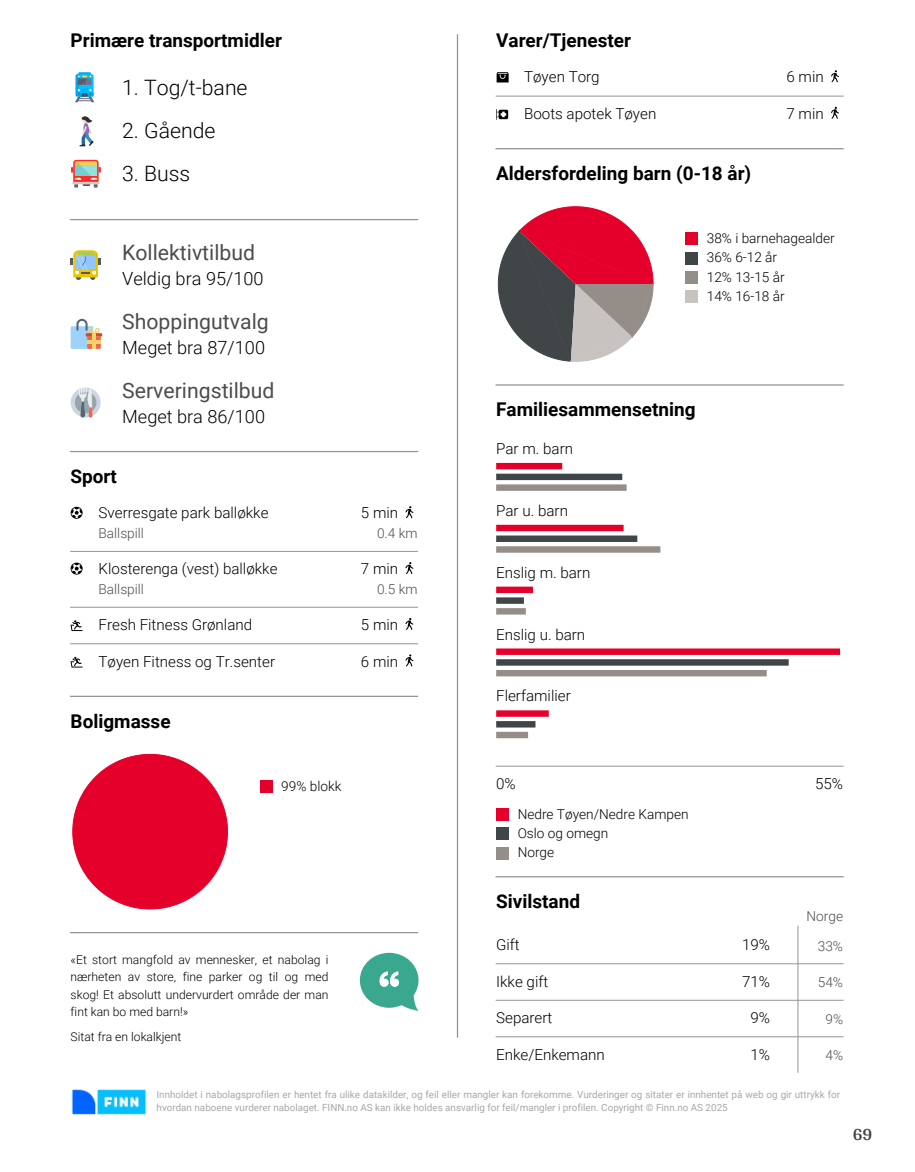
<style>
.page{position:relative;width:915px;height:1172px;background:#fff}
.page>*{position:absolute;margin:0;border:0;box-sizing:border-box;transform-origin:0 0}
.t1{font:21.15px "Roboto";color:#4c4c4c}
.t2{font:300 21.15px "Roboto";color:#000}
.t3{font:700 18.9px "Roboto";color:#000}
.t4{font:300 18.15px "Roboto";color:#000}
.t5{font:700 18px "Arya";color:#414749}
.t6{font:300 15.15px "Roboto";color:#000}
.t7{font:300 13.65px/19.4px "Roboto";color:#000}
.t8{font:300 13.65px "Roboto";color:#4c4c4c}
.t9{font:300 12.15px/17.2px "Roboto";color:#000;text-align:justify}
.t10{font:9.9px/12.9px "Roboto";color:#a8a8a8}
</style>
<div class="page">
<hr style="left:456px;top:35px;width:2px;height:1002px;background:#939598">
<svg style="left:75px;top:72px;width:19px;height:30px"></svg>
<svg style="left:79px;top:116px;width:15px;height:30px"></svg>
<svg style="left:71px;top:160px;width:30px;height:28px"></svg>
<hr style="left:71px;top:219px;width:346px;height:1px;background:#939598">
<svg style="left:71px;top:250px;width:30px;height:30px"></svg>
<div style="left:71px;top:326px;width:22px;height:23px;background:#9dd2fb"></div>
<svg style="left:76px;top:319px;width:25px;height:30px"></svg>
<svg style="left:86px;top:333px;width:16px;height:4px"></svg>
<hr style="left:92px;top:333px;width:4px;height:16px;background:#f2d46b">
<hr style="left:87px;top:340px;width:14px;height:4px;background:#f2d46b">
<svg style="left:71px;top:387px;width:30px;height:30px"></svg>
<div style="left:75px;top:392px;width:21px;height:21px;background:#99a5ad;border-radius:50%"></div>
<svg style="left:79px;top:387px;width:13px;height:31px"></svg>
<hr style="left:71px;top:451px;width:346px;height:1px;background:#939598">
<svg style="left:71px;top:507px;width:12px;height:12px"></svg>
<svg style="left:405px;top:506px;width:8px;height:12px"></svg>
<hr style="left:71px;top:551px;width:346px;height:1px;background:#939598">
<svg style="left:71px;top:563px;width:12px;height:12px"></svg>
<svg style="left:405px;top:562px;width:8px;height:12px"></svg>
<hr style="left:71px;top:607px;width:346px;height:1px;background:#939598">
<svg style="left:71px;top:620px;width:12px;height:11px"></svg>
<svg style="left:405px;top:618px;width:8px;height:12px"></svg>
<hr style="left:71px;top:643px;width:346px;height:1px;background:#939598">
<svg style="left:71px;top:657px;width:12px;height:10px"></svg>
<svg style="left:405px;top:654px;width:8px;height:12px"></svg>
<hr style="left:71px;top:696px;width:346px;height:1px;background:#939598">
<svg style="left:72px;top:754px;width:156px;height:156px"></svg>
<div style="left:260px;top:780px;width:12px;height:13px;background:#e4002b"></div>
<hr style="left:71px;top:932px;width:346px;height:1px;background:#939598">
<svg style="left:360px;top:953px;width:58px;height:58px"></svg>
<svg style="left:496px;top:72px;width:12px;height:11px"></svg>
<svg style="left:831px;top:70px;width:7px;height:12px"></svg>
<hr style="left:496px;top:96px;width:346px;height:1px;background:#939598">
<svg style="left:496px;top:109px;width:12px;height:11px"></svg>
<svg style="left:831px;top:107px;width:7px;height:12px"></svg>
<hr style="left:496px;top:148px;width:346px;height:1px;background:#939598">
<svg style="left:497px;top:206px;width:156px;height:156px"></svg>
<div style="left:685px;top:232px;width:13px;height:13px;background:#e4002b"></div>
<div style="left:685px;top:252px;width:13px;height:13px;background:#404548"></div>
<div style="left:685px;top:271px;width:13px;height:13px;background:#958e88"></div>
<div style="left:685px;top:290px;width:13px;height:13px;background:#c8c3c0"></div>
<hr style="left:496px;top:384px;width:346px;height:2px;background:#939598">
<div style="left:496px;top:463px;width:66px;height:6px;background:#e4002b"></div>
<div style="left:496px;top:474px;width:126px;height:6px;background:#404548"></div>
<div style="left:496px;top:484px;width:130px;height:7px;background:#958e88"></div>
<div style="left:496px;top:525px;width:127px;height:6px;background:#e4002b"></div>
<div style="left:496px;top:535px;width:141px;height:7px;background:#404548"></div>
<div style="left:496px;top:546px;width:164px;height:7px;background:#958e88"></div>
<div style="left:496px;top:587px;width:36px;height:6px;background:#e4002b"></div>
<div style="left:496px;top:597px;width:27px;height:7px;background:#404548"></div>
<div style="left:496px;top:608px;width:29px;height:6px;background:#958e88"></div>
<div style="left:496px;top:648px;width:343px;height:7px;background:#e4002b"></div>
<div style="left:496px;top:659px;width:292px;height:7px;background:#404548"></div>
<div style="left:496px;top:670px;width:270px;height:6px;background:#958e88"></div>
<div style="left:496px;top:710px;width:52px;height:7px;background:#e4002b"></div>
<div style="left:496px;top:721px;width:39px;height:6px;background:#404548"></div>
<div style="left:496px;top:732px;width:32px;height:6px;background:#958e88"></div>
<hr style="left:496px;top:766px;width:346px;height:1px;background:#939598">
<div style="left:496px;top:808px;width:13px;height:13px;background:#e4002b"></div>
<div style="left:496px;top:827px;width:13px;height:13px;background:#404548"></div>
<div style="left:496px;top:847px;width:13px;height:12px;background:#958e88"></div>
<hr style="left:496px;top:876px;width:346px;height:1px;background:#939598">
<hr style="left:797px;top:926px;width:1px;height:146px;background:#939598">
<hr style="left:496px;top:963px;width:346px;height:1px;background:#939598">
<hr style="left:496px;top:1000px;width:346px;height:1px;background:#939598">
<hr style="left:496px;top:1036px;width:346px;height:1px;background:#939598">
<img style="left:71px;top:1089px;width:76px;height:26px">
<h2 class="t3" style="left:71px;top:27px;width:213px">Primære transportmidler</h2>
<h1 class="t2" style="left:122px;top:73px;width:127px">1. Tog/t-bane</h1>
<h1 class="t2" style="left:122px;top:116px;width:95px">2. Gående</h1>
<h1 class="t2" style="left:122px;top:159px;width:70px">3. Buss</h1>
<h2 class="t3" style="left:496px;top:27px;width:136px">Varer/Tjenester</h2>
<h3 class="t6" style="left:524px;top:66px;width:77px">Tøyen Torg</h3>
<h3 class="t6" style="left:786px;top:66px;width:39px">6 min</h3>
<h3 class="t6" style="left:524px;top:103px;width:134px">Boots apotek Tøyen</h3>
<h3 class="t6" style="left:786px;top:103px;width:39px">7 min</h3>
<h2 class="t3" style="left:496px;top:160px;width:256px">Aldersfordeling barn (0-18 år)</h2>
<h1 class="t1" style="left:122px;top:238px;width:134px">Kollektivtilbud</h1>
<h3 class="t4" style="left:122px;top:266px;width:143px">Veldig bra 95/100</h3>
<h1 class="t1" style="left:122px;top:307px;width:148px">Shoppingutvalg</h1>
<h3 class="t4" style="left:122px;top:335px;width:144px">Meget bra 87/100</h3>
<h1 class="t1" style="left:122px;top:375px;width:154px">Serveringstilbud</h1>
<h3 class="t4" style="left:122px;top:403px;width:144px">Meget bra 86/100</h3>
<h2 class="t3" style="left:71px;top:463px;width:48px">Sport</h2>
<h3 class="t6" style="left:98px;top:502px;width:171px">Sverresgate park balløkke</h3>
<h3 class="t6" style="left:361px;top:502px;width:39px">5 min</h3>
<h3 class="t8" style="left:98px;top:524px;width:47px">Ballspill</h3>
<h3 class="t8" style="left:377px;top:524px;width:42px">0.4 km</h3>
<h3 class="t6" style="left:98px;top:558px;width:180px">Klosterenga (vest) balløkke</h3>
<h3 class="t6" style="left:361px;top:558px;width:39px">7 min</h3>
<h3 class="t8" style="left:98px;top:580px;width:47px">Ballspill</h3>
<h3 class="t8" style="left:377px;top:580px;width:42px">0.5 km</h3>
<h3 class="t6" style="left:98px;top:614px;width:155px">Fresh Fitness Grønland</h3>
<h3 class="t6" style="left:361px;top:614px;width:39px">5 min</h3>
<h3 class="t6" style="left:98px;top:650px;width:178px">Tøyen Fitness og Tr.senter</h3>
<h3 class="t6" style="left:361px;top:650px;width:39px">6 min</h3>
<h2 class="t3" style="left:71px;top:708px;width:101px">Boligmasse</h2>
<h3 class="t7" style="left:706px;top:228px;width:129px">38% i barnehagealder<br>36% 6-12 år<br>12% 13-15 år<br>14% 16-18 år</h3>
<h2 class="t3" style="left:496px;top:396px;width:201px">Familiesammensetning</h2>
<h3 class="t6" style="left:496px;top:438px;width:78px">Par m. barn</h3>
<h3 class="t6" style="left:496px;top:500px;width:73px">Par u. barn</h3>
<h3 class="t6" style="left:496px;top:562px;width:96px">Enslig m. barn</h3>
<h3 class="t6" style="left:496px;top:623px;width:91px">Enslig u. barn</h3>
<h3 class="t6" style="left:496px;top:685px;width:76px">Flerfamilier</h3>
<h3 class="t6" style="left:496px;top:773px;width:21px">0%</h3>
<h3 class="t6" style="left:814px;top:773px;width:29px">55%</h3>
<h3 class="t7" style="left:517px;top:803px;width:172px">Nedre Tøyen/Nedre Kampen<br>Oslo og omegn<br>Norge</h3>
<h2 class="t3" style="left:496px;top:888px;width:85px">Sivilstand</h2>
<h3 class="t8" style="left:806px;top:906px;width:38px">Norge</h3>
<h3 class="t6" style="left:496px;top:934px;width:25px">Gift</h3>
<h3 class="t6" style="left:741px;top:934px;width:29px">19%</h3>
<h3 class="t8" style="left:817px;top:936px;width:27px">33%</h3>
<h3 class="t6" style="left:496px;top:970px;width:54px">Ikke gift</h3>
<h3 class="t6" style="left:741px;top:970px;width:29px">71%</h3>
<h3 class="t8" style="left:817px;top:973px;width:27px">54%</h3>
<h3 class="t6" style="left:496px;top:1007px;width:58px">Separert</h3>
<h3 class="t6" style="left:750px;top:1007px;width:21px">9%</h3>
<h3 class="t8" style="left:825px;top:1009px;width:19px">9%</h3>
<h3 class="t6" style="left:496px;top:1043px;width:110px">Enke/Enkemann</h3>
<h3 class="t6" style="left:750px;top:1043px;width:21px">1%</h3>
<h3 class="t8" style="left:825px;top:1046px;width:19px">4%</h3>
<p class="t10" style="left:156px;top:1087px;width:684px">Innholdet i nabolagsprofilen er hentet fra ulike datakilder, og feil eller mangler kan forekomme. Vurderinger og sitater er innhentet på web og gir uttrykk for hvordan naboene vurderer nabolaget. FINN.no AS kan ikke holdes ansvarlig for feil/mangler i profilen. Copyright © Finn.no AS 2025</p>
<h3 class="t7" style="left:281px;top:776px;width:62px">99% blokk</h3>
<p class="t9" style="left:71px;top:951px;width:259px">«Et stort mangfold av mennesker, et nabolag i nærheten av store, fine parker og til og med skog! Et absolutt undervurdert område der man fint kan bo med barn!»</p>
<p class="t9" style="left:71px;top:1028px;width:112px">Sitat fra en lokalkjent</p>
<h3 class="t5" style="left:852px;top:1123px;width:21px">69</h3>
</div>
